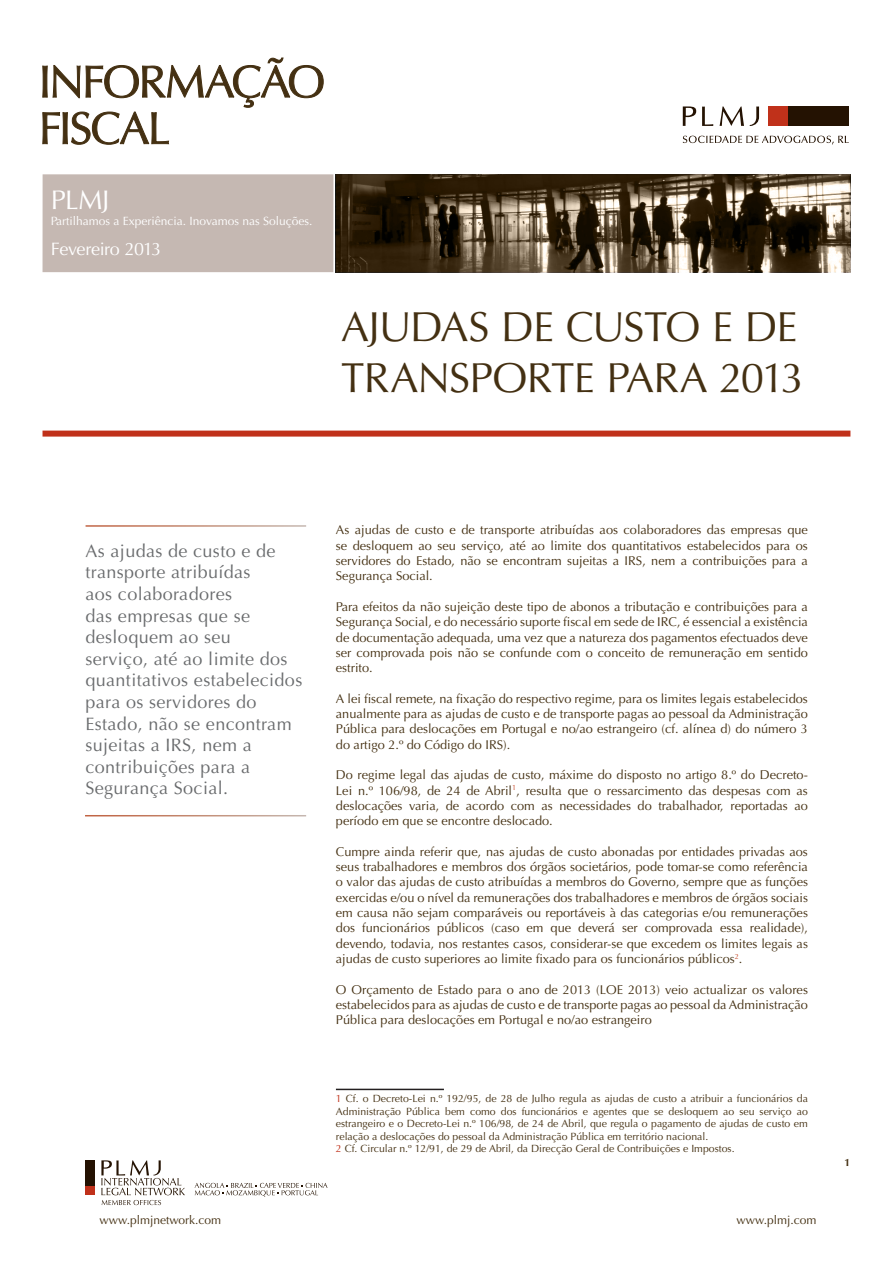
<style>
.page{position:relative;width:893px;height:1263px;background:#fff}
.page>*{position:absolute;margin:0;border:0;box-sizing:border-box;transform-origin:0 0}
.t1{font:42px/50.4px "Optima";letter-spacing:-.02em;color:#443012}
.t2{font:27px "Optima";color:#fff}
.t3{font:18px/21.6px "Optima";letter-spacing:.02em;color:#696b6d}
.t4{font:18px "Optima";letter-spacing:-.025em;color:#fff}
.t5{font:12.75px/15.3px "Optima";color:#443012;text-align:justify}
.t6{font:12px "Optima";color:#fff}
.t7{font:12px "Optima";color:#443012}
.t8{font:10.5px/12.6px "Optima";color:#443012;text-align:justify}
.t9{font:700 10.5px "Optima";color:#443012}
.s1{color:#c0311a}
</style>
<div class="page">
<div style="left:43px;top:174px;width:290px;height:98px;background:#c5b8b2"></div>
<svg style="left:42px;top:58px;width:282px;height:87px"></svg>
<svg style="left:336px;top:174px;width:514px;height:98px;background:#544633"></svg>
<div style="left:43px;top:431px;width:807px;height:6px;background:#c0311a"></div>
<div style="left:788px;top:106px;width:61px;height:20px;background:#241202"></div>
<div style="left:769px;top:106px;width:19px;height:20px;background:#c0311a"></div>
<svg style="left:683px;top:106px;width:76px;height:20px"></svg>
<svg style="left:683px;top:136px;width:166px;height:8px"></svg>
<div style="left:85px;top:1185px;width:10px;height:10px;background:#c0311a"></div>
<div style="left:85px;top:1160px;width:10px;height:25px;background:#241202"></div>
<svg style="left:101px;top:1160px;width:84px;height:45px"></svg>
<svg style="left:195px;top:1183px;width:133px;height:14px"></svg>
<hr style="left:336px;top:1089px;width:108px;height:1px;background:#231f20">
<h2 class="t2" style="left:51px;top:185px;width:60px">PLMJ</h2>
<p class="t6" style="left:51px;top:214px;width:263px">Partilhamos a Experiência. Inovamos nas Soluções.</p>
<h3 class="t4" style="left:51px;top:238px;width:112px">Fevereiro 2013</h3>
<p class="t1" style="left:341px;top:303px;width:465px">AJUDAS DE CUSTO E DE<br>TRANSPORTE PARA 2013</p>
<p class="t3" style="left:86px;top:540px;width:218px">As ajudas de custo e de transporte atribuídas<br>aos colaboradores<br>das empresas que se desloquem ao seu<br>serviço, até ao limite dos quantitativos estabelecidos para os servidores do<br>Estado, não se encontram sujeitas a IRS, nem a contribuições para a<br>Segurança Social.</p>
<p class="t5" style="left:336px;top:523px;width:473px">As ajudas de custo e de transporte atribuídas aos colaboradores das empresas que se desloquem ao seu serviço, até ao limite dos quantitativos estabelecidos para os servidores do Estado, não se encontram sujeitas a IRS, nem a contribuições para a Segurança Social.</p>
<p class="t5" style="left:336px;top:599px;width:474px">Para efeitos da não sujeição deste tipo de abonos a tributação e contribuições para a Segurança Social, e do necessário suporte fiscal em sede de IRC, é essencial a existência de documentação adequada, uma vez que a natureza dos pagamentos efectuados deve ser comprovada pois não se confunde com o conceito de remuneração em sentido estrito.</p>
<p class="t5" style="left:336px;top:691px;width:473px">A lei fiscal remete, na fixação do respectivo regime, para os limites legais estabelecidos anualmente para as ajudas de custo e de transporte pagas ao pessoal da Administração Pública para deslocações em Portugal e no/ao estrangeiro (cf. alínea d) do número 3 do artigo 2.º do Código do IRS).</p>
<p class="t5" style="left:336px;top:767px;width:473px">Do regime legal das ajudas de custo, máxime do disposto no artigo 8.º do Decreto-Lei n.º 106/98, de 24 de Abril<sup>1</sup>, resulta que o ressarcimento das despesas com as deslocações varia, de acordo com as necessidades do trabalhador, reportadas ao período em que se encontre deslocado.</p>
<p class="t5" style="left:336px;top:844px;width:474px">Cumpre ainda referir que, nas ajudas de custo abonadas por entidades privadas aos seus trabalhadores e membros dos órgãos societários, pode tomar-se como referência o valor das ajudas de custo atribuídas a membros do Governo, sempre que as funções exercidas e/ou o nível da remunerações dos trabalhadores e membros de órgãos sociais em causa não sejam comparáveis ou reportáveis à das categorias e/ou remunerações dos funcionários públicos (caso em que deverá ser comprovada essa realidade), devendo, todavia, nos restantes casos, considerar-se que excedem os limites legais as ajudas de custo superiores ao limite fixado para os funcionários públicos<sup>2</sup>.</p>
<p class="t5" style="left:336px;top:982px;width:474px">O Orçamento de Estado para o ano de 2013 (LOE 2013) veio actualizar os valores estabelecidos para as ajudas de custo e de transporte pagas ao pessoal da Administração Pública para deslocações em Portugal e no/ao estrangeiro</p>
<p class="t8" style="left:336px;top:1092px;width:474px"><span class="s1">1</span> Cf. o Decreto-Lei n.º 192/95, de 28 de Julho regula as ajudas de custo a atribuir a funcionários da Administração Pública bem como dos funcionários e agentes que se desloquem ao seu serviço ao estrangeiro e o Decreto-Lei n.º 106/98, de 24 de Abril, que regula o pagamento de ajudas de custo em relação a deslocações do pessoal da Administração Pública em território nacional.</p>
<p class="t8" style="left:336px;top:1143px;width:400px"><span class="s1">2</span> Cf. Circular n.º 12/91, de 29 de Abril, da Direcção Geral de Contribuições e Impostos.</p>
<p class="t7" style="left:100px;top:1213px;width:123px">www.plmjnetwork.com</p>
<p class="t7" style="left:737px;top:1213px;width:81px">www.plmj.com</p>
<p class="t9" style="left:845px;top:1156px;width:7px">1</p>
</div>
